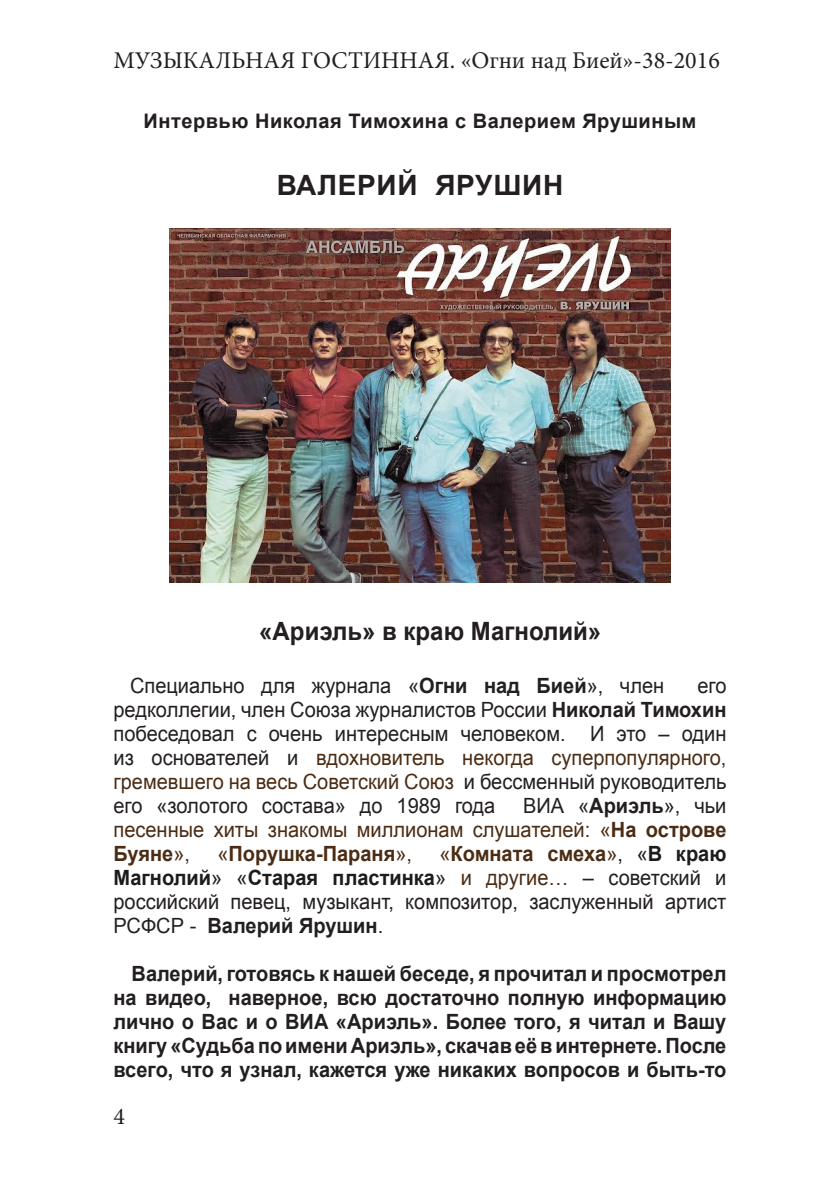
<style>
.page{position:relative;width:840px;height:1191px;background:#fff}
.page>*{position:absolute;margin:0;border:0;box-sizing:border-box;transform-origin:0 0}
.t1{font:700 28px "Arial";letter-spacing:.025em;color:#231f20}
.t2{font:700 25.2px "Arial";color:#231f20;scale:.95 1}
.t3{font:24px "Minion Pro";color:#231f20}
.t4{font:21px/24px "Arial";color:#231f20;text-align:justify;scale:.95 1}
.t5{font:700 21px/24px "Arial";color:#231f20;text-align:justify;scale:.95 1}
.t6{font:21px/24px "Arial";color:#4b2c14;text-align:justify;scale:.95 1}
.t7{font:700 21px "Arial";color:#4b2c14;scale:.95 1}
.t8{font:700 20px "Arial";letter-spacing:.025em;color:#231f20}
.s1{font-weight:700}
.s2{color:#4b2c14}
.s3{color:#231f20}
.s4{font-weight:700;color:#231f20}
.s5{font-weight:700;color:#4b2c14}
.s6{color:#1c1c1c}
.s7{font-weight:700;color:#1c1c1c}
.s8{font-weight:400}
</style>
<div class="page">
<img style="left:169px;top:229px;width:501px;height:353px">
<p class="t3" style="left:113px;top:52px;width:607px">МУЗЫКАЛЬНАЯ ГОСТИННАЯ. «Огни над Бией»-38-2016</p>
<p class="t8" style="left:143px;top:108px;width:554px">Интервью Николая Тимохина с Валерием Ярушиным</p>
<h1 class="t1" style="left:276px;top:167px;width:288px">ВАЛЕРИЙ ЯРУШИН</h1>
<p class="t2" style="left:259px;top:614px;width:361px">«Ариэль» в краю Магнолий»</p>
<p class="t4" style="left:130px;top:673px;width:563px">Специально для журнала «<span class="s1">Огни над Бией</span>», член</p>
<p class="t4" style="left:113px;top:673px;width:646px;text-indent:583px">его редколлегии, член Союза журналистов России <span class="s1">Николай Тимохин </span>побеседовал с очень интересным человеком. И это – один из основателей и <span class="s2">вдохновитель некогда суперпопулярного, гремевшего на весь Советский Союз</span> и бессменный руководитель его «золотого состава» до 1989 года</p>
<p class="t6" style="left:113px;top:793px;width:646px;text-indent:409px"><span class="s3">ВИА «</span><span class="s4">Ариэль</span><span class="s3">», чьи </span>песенные хиты знакомы миллионам слушателей: «<span class="s1">На острове Буяне</span>»,</p>
<p class="t4" style="left:113px;top:841px;width:646px;text-indent:326px"><span class="s2">«</span><span class="s5">Комната смеха</span><span class="s2">»</span><span class="s6">, «</span><span class="s7">В краю Магнолий</span><span class="s6">» «</span><span class="s7">Старая пластинка</span><span class="s6">»</span> <span class="s2">и другие…</span> – советский и российский певец, музыкант, композитор, заслуженный артист РСФСР - <span class="s1">Валерий Ярушин</span>.</p>
<p class="t5" style="left:113px;top:962px;width:646px;text-indent:18px">Валерий, готовясь к нашей беседе, я прочитал и просмотрел на видео, наверное, всю достаточно полную информацию лично о Вас и о ВИА «Ариэль». Более того, я читал и Вашу книгу «Судьба по имени Ариэль», скачав её в интернете. После всего, что я узнал, кажется уже никаких вопросов и быть-то</p>
<p class="t7" style="left:217px;top:839px;width:206px"><span class="s8">«</span>Порушка-Параня<span class="s8">»,</span></p>
<p class="t3" style="left:113px;top:1107px;width:13px">4</p>
</div>
